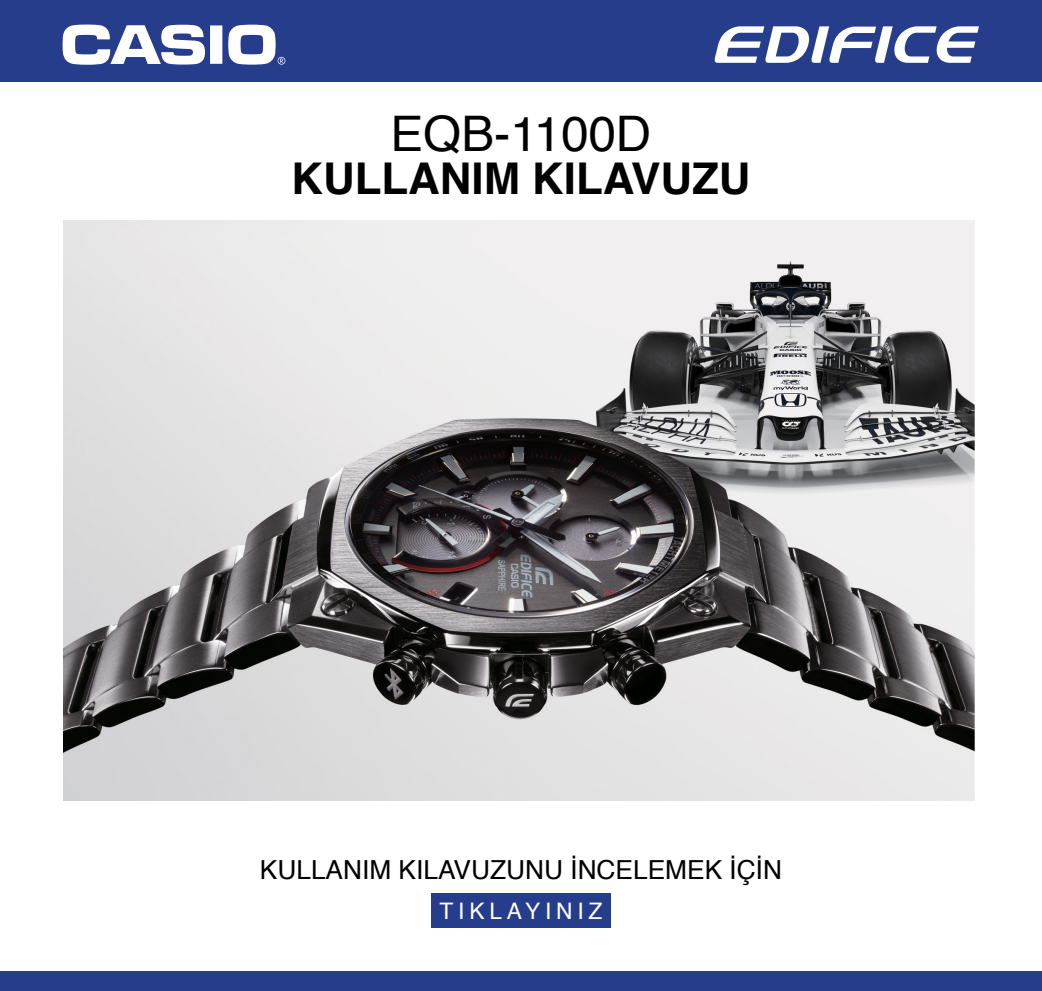
<style>
.page{position:relative;width:1042px;height:991px;background:#fff}
.page>*{position:absolute;margin:0;border:0;box-sizing:border-box;transform-origin:0 0}
.t1{font:49px "Helvetica";color:#000}
.t2{font:700 43.75px "Helvetica";color:#000}
.t3{font:26.25px "Helvetica";color:#000}
.t4{font:22.75px "Helvetica";letter-spacing:.21em;color:#fff}
</style>
<div class="page">
<div style="left:0;top:0;width:1041px;height:81px;background:#263d8c"></div>
<div style="left:210px;top:25px;width:12px;height:39px;background:#fff"></div>
<svg style="left:63px;top:25px;width:142px;height:40px"></svg>
<svg style="left:228px;top:25px;width:57px;height:40px"></svg>
<div style="left:0;top:971px;width:1041px;height:19px;background:#263d8c"></div>
<div style="left:431px;top:893px;width:179px;height:35px;background:#263d8c"></div>
<img style="left:63px;top:221px;width:911px;height:579px">
<svg style="left:714px;top:26px;width:264px;height:37px"></svg>
<h1 class="t1" style="left:390px;top:92px;width:262px">EQB-1100D</h1>
<h2 class="t2" style="left:291px;top:143px;width:460px">KULLANIM KILAVUZU</h2>
<p class="t3" style="left:260px;top:847px;width:523px">KULLANIM KILAVUZUNU İNCELEMEK İÇİN</p>
<p class="t4" style="left:439px;top:892px;width:164px">TIKLAYINIZ</p>
</div>
